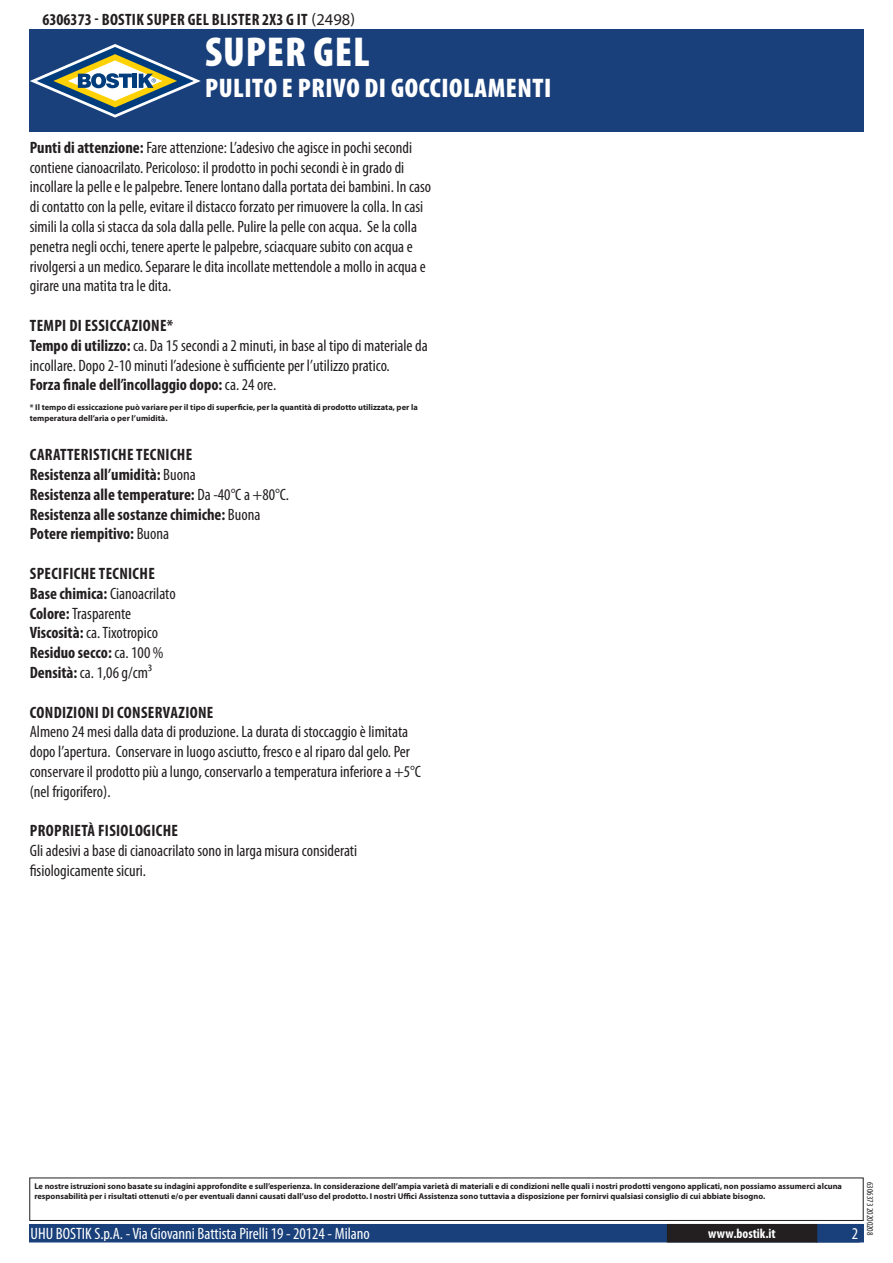
<style>
.page{position:relative;width:893px;height:1263px;background:#fff}
.page>*{position:absolute;margin:0;border:0;box-sizing:border-box;transform-origin:0 0}
.t1{font:900 condensed 42px "Myriad Pro";letter-spacing:.02em;color:#fff}
.t2{font:900 condensed 27px "Myriad Pro";letter-spacing:.02em;color:#fff}
.t3{font:condensed 16.5px/19.8px "Myriad Pro";color:#231f20}
.t4{font:700 condensed 16.5px/19.8px "Myriad Pro";letter-spacing:.02em;color:#231f20}
.t5{font:condensed 16.5px "Myriad Pro";color:#fff}
.t6{font:700 condensed 13.5px "Myriad Pro";color:#fff}
.t7{font:condensed 9px "Myriad Pro";color:#231f20}
.t8{font:700 8.4px/10.1px "Myriad Pro";color:#231f20}
.s1{font-weight:400;font-stretch:normal}
.s2{font-weight:700}
.s3{font-weight:400}
</style>
<div class="page">
<div style="left:30px;top:1225px;width:833px;height:17px;background:#19407a"></div>
<div style="left:29px;top:1224px;width:835px;height:18px;border:2px solid #19407a"></div>
<div style="left:816px;top:1224px;width:44px;height:18px;border:2px solid #19407a"></div>
<div style="left:668px;top:1225px;width:148px;height:17px;background:#231f20"></div>
<div style="left:667px;top:1224px;width:150px;height:18px;border:2px solid #231f20"></div>
<div style="left:29px;top:1177px;width:835px;height:44px;border:1px solid #231f20"></div>
<div style="left:30px;top:30px;width:834px;height:102px;background:#19407a"></div>
<svg style="left:30px;top:44px;width:171px;height:74px"></svg>
<p class="t4" style="left:43px;top:9px;width:314px">6306373 - Bostik Super Gel Blister 2x3 g IT <span class="s1">(2498)</span></p>
<h1 class="t1" style="left:205px;top:25px;width:166px">SUPER GEL</h1>
<h2 class="t2" style="left:205px;top:70px;width:348px">PULITO E PRIVO DI GOCCIOLAMENTI</h2>
<p class="t3" style="left:30px;top:137px;width:403px"><span class="s2">Punti di attenzione:</span> Fare attenzione: L’adesivo che agisce in pochi secondi contiene cianoacrilato. Pericoloso: il prodotto in pochi secondi è in grado di incollare la pelle e le palpebre. Tenere lontano dalla portata dei bambini. In caso di contatto con la pelle, evitare il distacco forzato per rimuovere la colla. In casi simili la colla si stacca da sola dalla pelle. Pulire la pelle con acqua. Se la colla penetra negli occhi, tenere aperte le palpebre, sciacquare subito con acqua e rivolgersi a un medico. Separare le dita incollate mettendole a mollo in acqua e girare una matita tra le dita.</p>
<p class="t3" style="left:30px;top:315px;width:399px"><span class="s2">Tempi di essiccazione*<br>Tempo di utilizzo:</span> ca. Da 15 secondi a 2 minuti, in base al tipo di materiale da incollare. Dopo 2-10 minuti l’adesione è sufficiente per l’utilizzo pratico.<br><span class="s2">Forza finale dell’incollaggio dopo:</span> ca. 24 ore.</p>
<p class="t8" style="left:30px;top:402px;width:389px">* Il tempo di essiccazione può variare per il tipo di superficie, per la quantità di prodotto utilizzata, per la temperatura dell’aria o per l’umidità.</p>
<p class="t4" style="left:30px;top:444px;width:261px">Caratteristiche Tecniche<br>Resistenza all’umidità: <span class="s3">Buona<br></span>Resistenza alle temperature: <span class="s3">Da -40°C a +80°C.<br></span>Resistenza alle sostanze chimiche: <span class="s3">Buona </span>Potere riempitivo: <span class="s3">Buona</span></p>
<p class="t4" style="left:30px;top:563px;width:147px">Specifiche tecniche<br>Base chimica: <span class="s3">Cianoacrilato<br></span>Colore: <span class="s3">Trasparente<br></span>Viscosità: <span class="s3">ca. Tixotropico<br></span>Residuo secco: <span class="s3">ca. 100 %<br></span>Densità: <span class="s3">ca. 1,06 g/cm³</span></p>
<p class="t4" style="left:30px;top:702px;width:185px">Condizioni di conservazione</p>
<p class="t3" style="left:30px;top:722px;width:393px">Almeno 24 mesi dalla data di produzione. La durata di stoccaggio è limitata dopo l’apertura. Conservare in luogo asciutto, fresco e al riparo dal gelo. Per conservare il prodotto più a lungo, conservarlo a temperatura inferiore a +5°C (nel frigorifero).</p>
<p class="t4" style="left:30px;top:821px;width:150px">Proprietà fisiologiche</p>
<p class="t3" style="left:30px;top:841px;width:329px">Gli adesivi a base di cianoacrilato sono in larga misura considerati fisiologicamente sicuri.</p>
<p class="t8" style="left:34px;top:1181px;width:809px">Le nostre istruzioni sono basate su indagini approfondite e sull’esperienza. In considerazione dell’ampia varietà di materiali e di condizioni nelle quali i nostri prodotti vengono applicati, non possiamo assumerci alcuna responsabilità per i risultati ottenuti e/o per eventuali danni causati dall’uso del prodotto. I nostri Uffici Assistenza sono tuttavia a disposizione per fornirvi qualsiasi consiglio di cui abbiate bisogno.</p>
<p class="t5" style="left:31px;top:1224px;width:341px">UHU BOSTIK S.p.A. - Via Giovanni Battista Pirelli 19 - 20124 - Milano</p>
<p class="t6" style="left:708px;top:1225px;width:69px">www.bostik.it</p>
<p class="t5" style="left:852px;top:1224px;width:8px">2</p>
<p class="t7" style="left:875px;top:1182px;width:55px;rotate:90deg">6306373 20200208</p>
</div>
